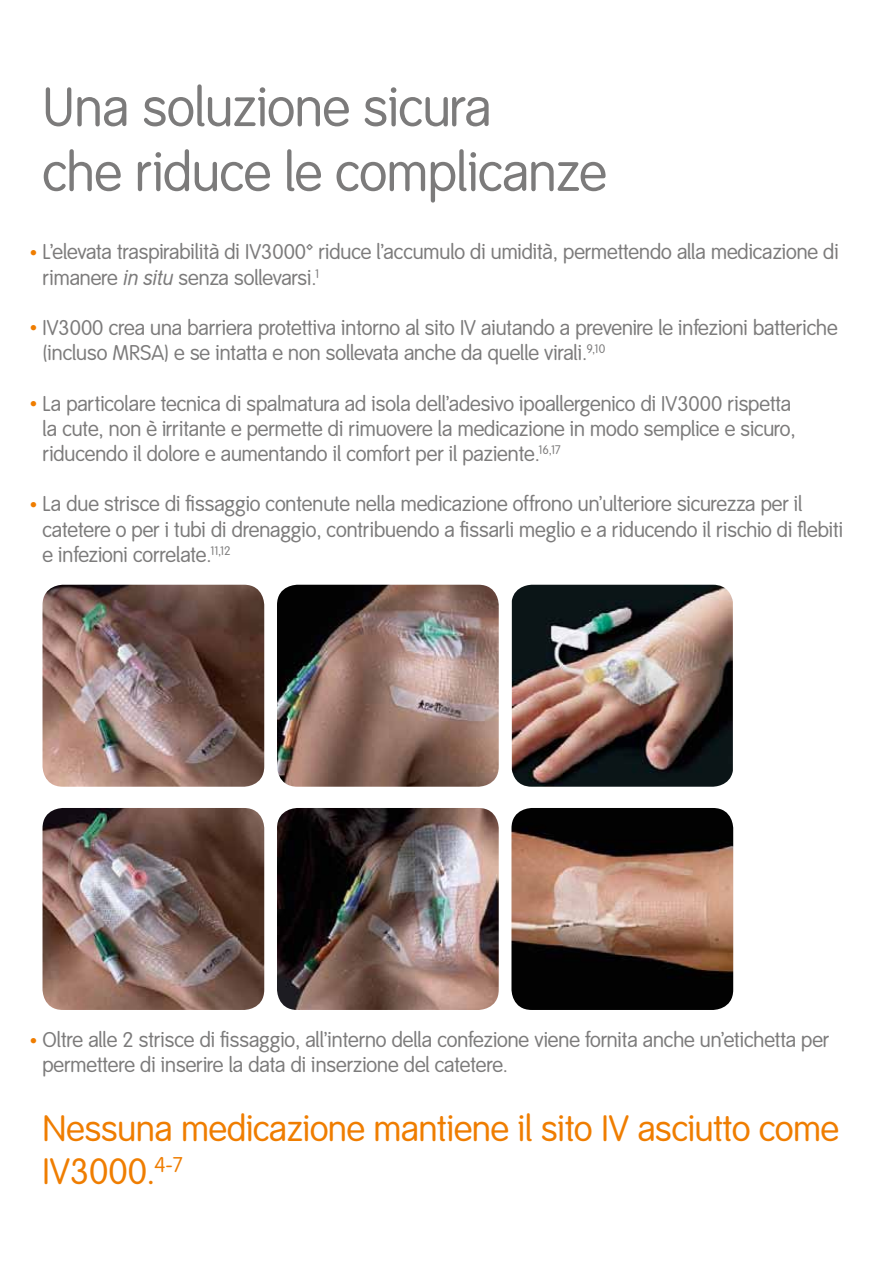
<style>
.page{position:relative;width:893px;height:1263px;background:#fff}
.page>*{position:absolute;margin:0;border:0;box-sizing:border-box;transform-origin:0 0}
.t1{font:54px/64.8px "Smith&Nephew";color:#7c7b7b}
.t2{font:36px/43.2px "Smith&Nephew";color:#ef7d00}
.t3{font:21px/25.2px "Smith&Nephew";color:#7c7b7b}
.s1{font-size:15px;color:#ef7d00}
.s2{font-family:"Smith&Nephew Product"}
.s3{font-style:italic}
</style>
<div class="page">
<img style="left:43px;top:585px;width:221px;height:202px">
<img style="left:277px;top:585px;width:222px;height:202px">
<img style="left:512px;top:585px;width:221px;height:202px">
<img style="left:43px;top:808px;width:221px;height:202px">
<img style="left:277px;top:808px;width:222px;height:202px">
<img style="left:511px;top:808px;width:222px;height:202px">
<h1 class="t1" style="left:43px;top:77px;width:566px">Una soluzione sicura<br>che riduce le complicanze</h1>
<p class="t3" style="left:43px;top:240px;width:798px;text-indent:-13px"><span class="s1">•</span> L’elevata traspirabilità di IV3000<span class="s2">™</span> riduce l’accumulo di umidità, permettendo alla medicazione di rimanere <span class="s3">in situ</span> senza sollevarsi.<sup>1</sup></p>
<p class="t3" style="left:43px;top:316px;width:796px;text-indent:-13px"><span class="s1">•</span> IV3000 crea una barriera protettiva intorno al sito IV aiutando a prevenire le infezioni batteriche (incluso MRSA) e se intatta e non sollevata anche da quelle virali.<sup>9,10</sup></p>
<p class="t3" style="left:43px;top:391px;width:755px;text-indent:-13px"><span class="s1">•</span> La particolare tecnica di spalmatura ad isola dell’adesivo ipoallergenico di IV3000 rispetta la cute, non è irritante e permette di rimuovere la medicazione in modo semplice e sicuro, riducendo il dolore e aumentando il comfort per il paziente.<sup>16,17</sup></p>
<p class="t3" style="left:43px;top:492px;width:802px;text-indent:-13px"><span class="s1">•</span> La due strisce di fissaggio contenute nella medicazione offrono un’ulteriore sicurezza per il catetere o per i tubi di drenaggio, contribuendo a fissarli meglio e a riducendo il rischio di flebiti e infezioni correlate.<sup>11,12</sup></p>
<p class="t3" style="left:43px;top:1028px;width:788px;text-indent:-13px"><span class="s1">•</span> Oltre alle 2 strisce di fissaggio, all’interno della confezione viene fornita anche un’etichetta per permettere di inserire la data di inserzione del catetere.</p>
<h2 class="t2" style="left:43px;top:1108px;width:798px">Nessuna medicazione mantiene il sito IV asciutto come<br>IV3000.<sup>4-7</sup></h2>
</div>
